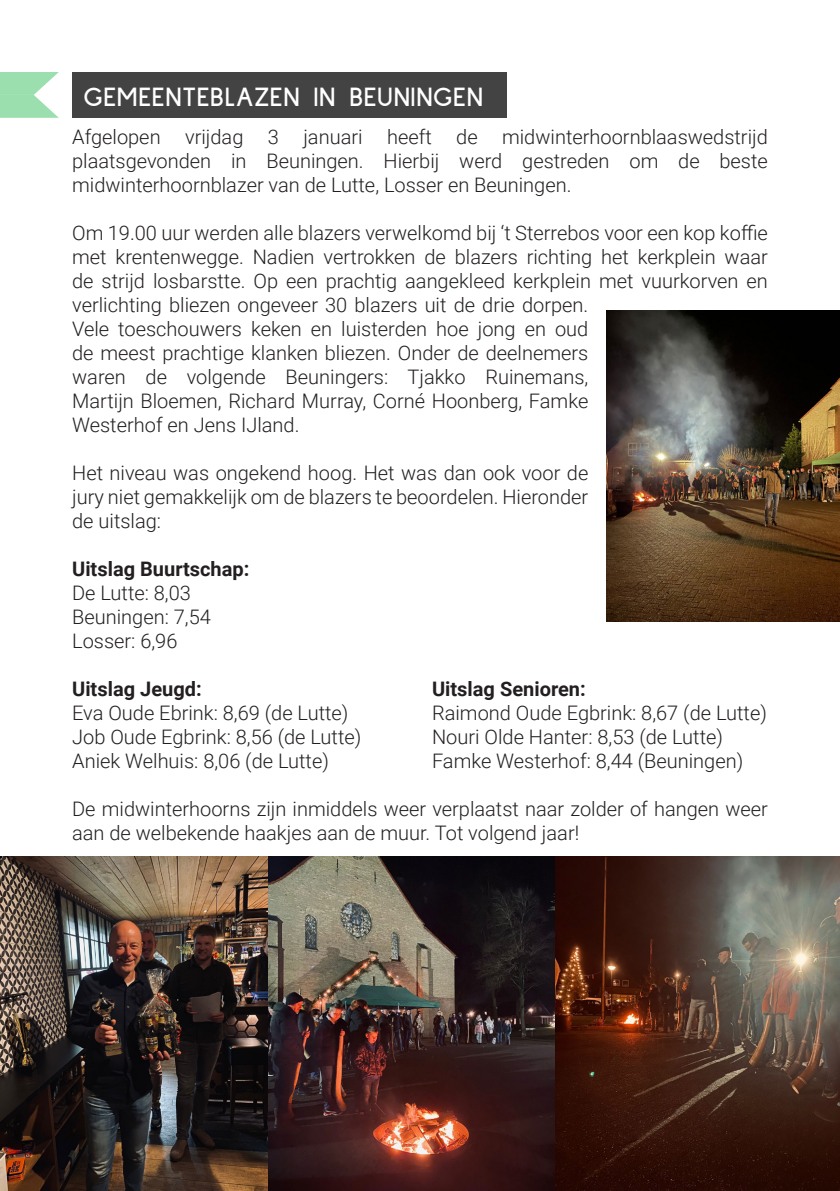
<style>
.page{position:relative;width:840px;height:1191px;background:#fff}
.page>*{position:absolute;margin:0;border:0;box-sizing:border-box;transform-origin:0 0}
.Titels{font:700 28px "Sulphur Point";letter-spacing:.02em;color:#fff}
.Basis_Tekst{font:300 20px/24px "Roboto";color:#231f20;text-align:justify}
.Basis_Tekst-2{font:700 20px "Roboto";color:#231f20}
</style>
<div class="page">
<div style="left:72px;top:72px;width:434px;height:46px;background:#434343"></div>
<svg style="left:0;top:72px;width:59px;height:46px"></svg>
<img style="left:0;top:856px;width:839px;height:335px">
<img style="left:606px;top:310px;width:233px;height:311px">
<p class="Titels" style="left:83px;top:81px;width:401px">GEMEENTEBLAZEN IN BEUNINGEN</p>
<p class="Basis_Tekst" style="left:72px;top:124px;width:696px">Afgelopen vrijdag 3 januari heeft de midwinterhoornblaaswedstrijd plaatsgevonden in Beuningen. Hierbij werd gestreden om de beste midwinterhoornblazer van de Lutte, Losser en Beuningen.</p>
<p class="Basis_Tekst" style="left:72px;top:220px;width:696px;text-align:left">Om 19.00 uur werden alle blazers verwelkomd bij ‘t Sterrebos voor een kop koffie met krentenwegge. Nadien vertrokken de blazers richting het kerkplein waar de strijd losbarstte. Op een prachtig aangekleed kerkplein met vuurkorven en verlichting bliezen ongeveer 30 blazers uit de drie dorpen.<br>Vele toeschouwers keken en luisterden hoe jong en oud<br>de meest prachtige klanken bliezen. Onder de deelnemers<br>waren de volgende Beuningers: Tjakko Ruinemans,<br>Martijn Bloemen, Richard Murray, Corné Hoonberg, Famke<br>Westerhof en Jens IJland.</p>
<p class="Basis_Tekst" style="left:72px;top:460px;width:517px">Het niveau was ongekend hoog. Het was dan ook voor de jury niet gemakkelijk om de blazers te beoordelen. Hieronder de uitslag:</p>
<p class="Basis_Tekst-2" style="left:72px;top:555px;width:179px">Uitslag Buurtschap:</p>
<p class="Basis_Tekst" style="left:72px;top:580px;width:120px">De Lutte: 8,03</p>
<p class="Basis_Tekst" style="left:72px;top:604px;width:140px">Beuningen: 7,54</p>
<p class="Basis_Tekst" style="left:72px;top:628px;width:107px">Losser: 6,96</p>
<p class="Basis_Tekst-2" style="left:72px;top:675px;width:131px">Uitslag Jeugd:</p>
<p class="Basis_Tekst" style="left:72px;top:700px;width:277px">Eva Oude Ebrink: 8,69 (de Lutte)</p>
<p class="Basis_Tekst" style="left:72px;top:724px;width:290px">Job Oude Egbrink: 8,56 (de Lutte)</p>
<p class="Basis_Tekst" style="left:72px;top:748px;width:258px">Aniek Welhuis: 8,06 (de Lutte)</p>
<p class="Basis_Tekst-2" style="left:432px;top:675px;width:155px">Uitslag Senioren:</p>
<p class="Basis_Tekst" style="left:432px;top:700px;width:336px">Raimond Oude Egbrink: 8,67 (de Lutte)</p>
<p class="Basis_Tekst" style="left:432px;top:724px;width:292px">Nouri Olde Hanter: 8,53 (de Lutte)</p>
<p class="Basis_Tekst" style="left:432px;top:748px;width:312px">Famke Westerhof: 8,44 (Beuningen)</p>
<p class="Basis_Tekst" style="left:72px;top:796px;width:696px">De midwinterhoorns zijn inmiddels weer verplaatst naar zolder of hangen weer aan de welbekende haakjes aan de muur. Tot volgend jaar!</p>
</div>
